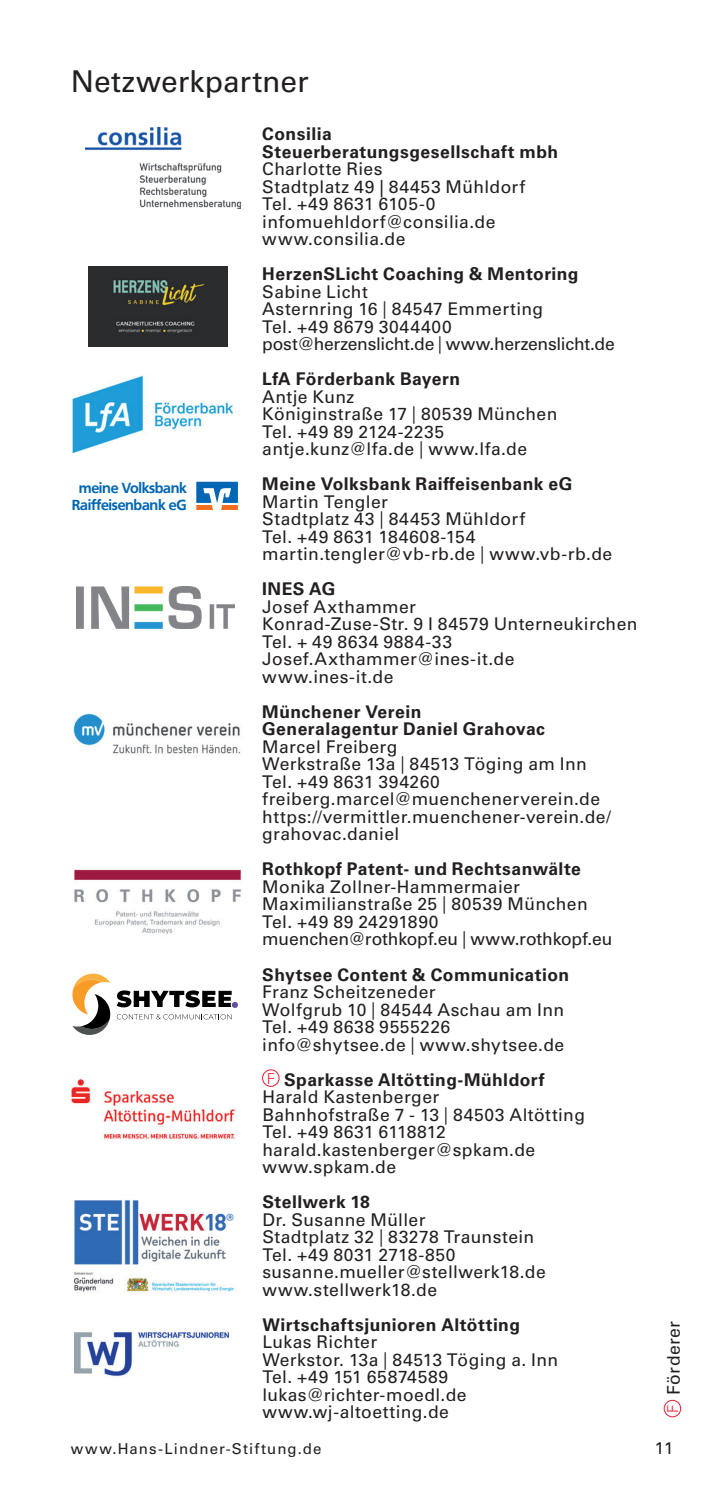
<style>
.page{position:relative;width:709px;height:1489px;background:#fff}
.page>*{position:absolute;margin:0;border:0;box-sizing:border-box;transform-origin:0 0}
.t1{font:30px "Univers LT Pro 55 Roman";color:#231f20}
.t2{font:17.5px/17.5px "Univers LT Pro 55 Roman";letter-spacing:.025em;color:#231f20}
.t3{font:700 17.5px/17.5px "Univers LT Pro 65";letter-spacing:.025em;color:#231f20}
.t4{font:17px "Univers LT Pro 55 Roman";color:#231f20}
.t5{font:15px "Univers LT Pro 55 Roman";letter-spacing:.075em;color:#231f20}
.t6{font:700 14.5px/16.8px "Frutiger VR";letter-spacing:-.02em;color:#0166b3;text-align:center}
.s1{font-family:"Univers LT Pro";font-stretch:condensed}
.s2{font-family:"Univers LT Pro 45";font-weight:300;font-size:15px;color:#ed1a33}
</style>
<div class="page">
<div style="left:262px;top:1069px;width:17px;height:17px;border:1px solid #ed1a33;border-radius:50%"></div>
<div style="left:664px;top:1399px;width:17px;height:17px;border:1px solid #ed1a33;border-radius:50%"></div>
<svg style="left:117px;top:1014px;width:114px;height:5px"></svg>
<svg style="left:72px;top:973px;width:38px;height:61px"></svg>
<svg style="left:117px;top:990px;width:121px;height:17px"></svg>
<img style="left:89px;top:266px;width:139px;height:80px">
<img style="left:85px;top:127px;width:155px;height:81px">
<img style="left:73px;top:375px;width:160px;height:78px">
<svg style="left:196px;top:481px;width:42px;height:29px"></svg>
<img style="left:71px;top:1079px;width:164px;height:61px">
<img style="left:74px;top:869px;width:168px;height:66px">
<img style="left:73px;top:713px;width:168px;height:41px">
<img style="left:74px;top:1200px;width:160px;height:92px">
<img style="left:74px;top:1332px;width:155px;height:45px">
<img style="left:77px;top:586px;width:158px;height:42px">
<h1 class="t1" style="left:71px;top:60px;width:239px">Netzwerkpartner</h1>
<p class="t3" style="left:262px;top:124px;width:297px">Consilia<br>Steuerberatungsgesellschaft mbh</p>
<p class="t2" style="left:262px;top:159px;width:264px">Charlotte Ries<br>Stadtplatz 49 | 84453 Mühldorf<br>Tel. +49 8631 6105-0 infomuehldorf@consilia.de www.consilia.de</p>
<p class="t3" style="left:262px;top:264px;width:318px">HerzenSLicht Coaching &amp; Mentoring</p>
<p class="t2" style="left:262px;top:282px;width:354px">Sabine Licht<br>Asternring 16 <span class="s1">|</span> 84547 Emmerting<br>Tel. +49 8679 3044400 post@herzenslicht.de <span class="s1">|</span> www.herzenslicht.de</p>
<p class="t3" style="left:262px;top:369px;width:199px">LfA Förderbank Bayern</p>
<p class="t2" style="left:262px;top:387px;width:297px">Antje Kunz<br>Königinstraße 17 <span class="s1">|</span> 80539 München<br>Tel. +49 89 2124-2235 antje.kunz@lfa.de <span class="s1">|</span> www.lfa.de</p>
<p class="t3" style="left:262px;top:474px;width:311px">Meine Volksbank Raiffeisenbank eG</p>
<p class="t2" style="left:262px;top:492px;width:351px">Martin Tengler<br>Stadtplatz 43 <span class="s1">|</span> 84453 Mühldorf<br>Tel. +49 8631 184608-154 martin.tengler@vb-rb.de <span class="s1">|</span> www.vb-rb.de</p>
<p class="t3" style="left:262px;top:579px;width:75px">INES AG</p>
<p class="t2" style="left:262px;top:597px;width:377px">Josef Axthammer<br>Konrad-Zuse-Str. 9 I 84579 Unterneukirchen<br>Tel. + 49 8634 9884-33<br>Josef.Axthammer@ines-it.de www.ines-it.de</p>
<p class="t3" style="left:262px;top:702px;width:284px">Münchener Verein<br>Generalagentur Daniel Grahovac</p>
<p class="t2" style="left:262px;top:737px;width:350px">Marcel Freiberg<br>Werkstraße 13a <span class="s1">|</span> 84513 Töging am Inn<br>Tel. +49 8631 394260 freiberg.marcel@muenchenerverein.de https://vermittler.muenchener-verein.de/ grahovac.daniel</p>
<p class="t3" style="left:262px;top:859px;width:320px">Rothkopf Patent- und Rechtsanwälte</p>
<p class="t2" style="left:262px;top:877px;width:352px">Monika Zollner-Hammermaier<br>Maximilianstraße 25 <span class="s1">|</span> 80539 München<br>Tel. +49 89 24291890 muenchen@rothkopf.eu <span class="s1">|</span> www.rothkopf.eu</p>
<p class="t3" style="left:262px;top:964px;width:308px">Shytsee Content &amp; Communication</p>
<p class="t2" style="left:262px;top:982px;width:303px">Franz Scheitzeneder<br>Wolfgrub 10 <span class="s1">|</span> 84544 Aschau am Inn<br>Tel. +49 8638 9555226 info@shytsee.de <span class="s1">|</span> www.shytsee.de</p>
<p class="t3" style="left:267px;top:1069px;width:279px"><span class="s2">F</span> Sparkasse Altötting-Mühldorf</p>
<p class="t2" style="left:262px;top:1087px;width:324px">Harald Kastenberger<br>Bahnhofstraße 7 - 13 <span class="s1">|</span> 84503 Altötting<br>Tel. +49 8631 6118812 harald.kastenberger@spkam.de www.spkam.de</p>
<p class="t3" style="left:262px;top:1192px;width:109px">Stellwerk 18</p>
<p class="t2" style="left:262px;top:1209px;width:285px">Dr. Susanne Müller<br>Stadtplatz 32 <span class="s1">|</span> 83278 Traunstein<br>Tel. +49 8031 2718-850 susanne.mueller@stellwerk18.de www.stellwerk18.de</p>
<p class="t3" style="left:262px;top:1314px;width:259px">Wirtschaftsjunioren Altötting</p>
<p class="t2" style="left:262px;top:1332px;width:297px">Lukas Richter<br>Werkstor. 13a <span class="s1">|</span> 84513 Töging a. Inn<br>Tel. +49 151 65874589 lukas@richter-moedl.de www.wj-altoetting.de</p>
<p class="t6" style="left:72px;top:479px;width:116px">meine Volksbank<br>Raiffeisenbank eG</p>
<p class="t2" style="left:664px;top:1412px;width:93px;rotate:-90deg"><span class="s2">F</span> Förderer</p>
<p class="t5" style="left:71px;top:1438px;width:252px">www.Hans-Lindner-Stiftung.de</p>
<p class="t4" style="left:655px;top:1436px;width:20px">11</p>
</div>
